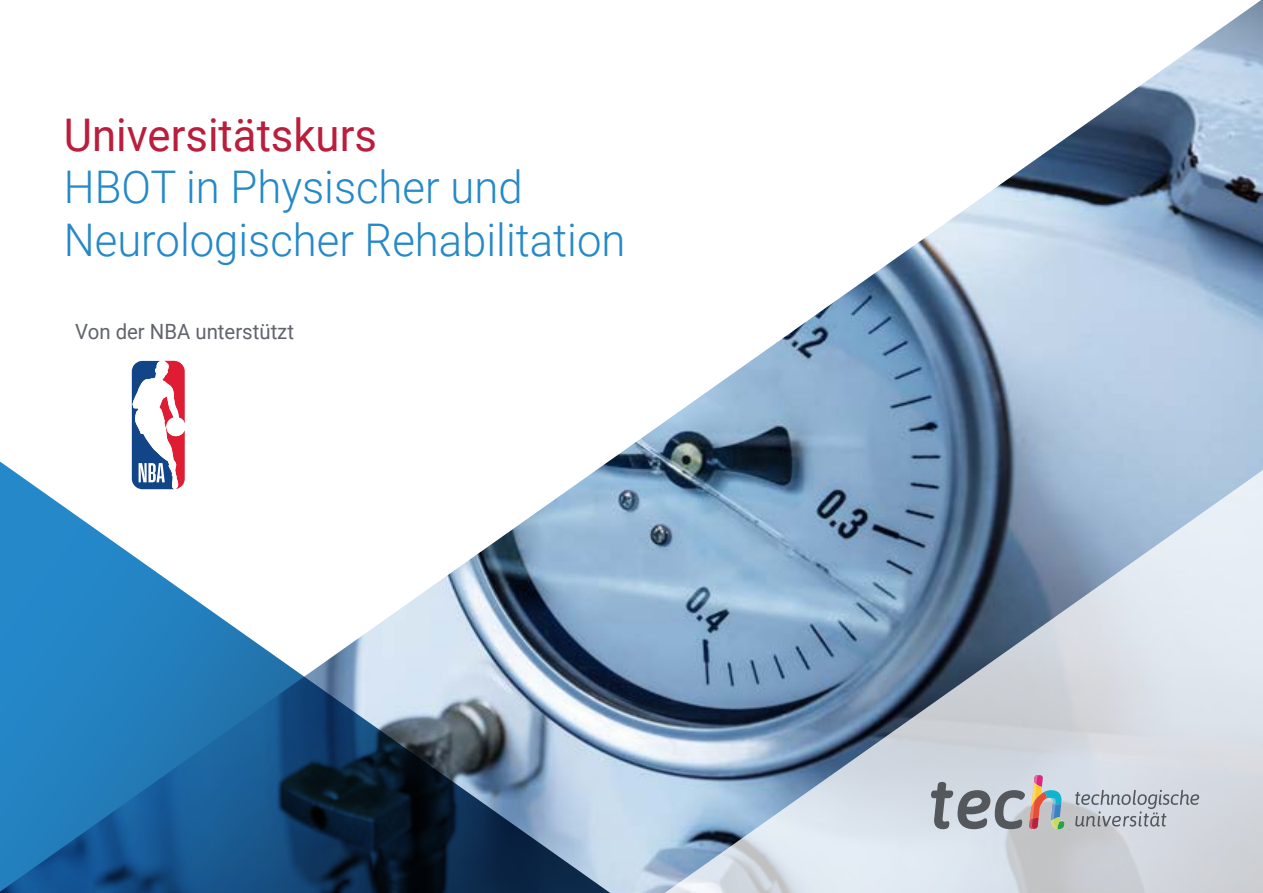
<style>
.page{position:relative;width:1263px;height:893px;background:#fff}
.page>*{position:absolute;margin:0;border:0;box-sizing:border-box;transform-origin:0 0}
.t1{font:300 45px/52.5px "Roboto";color:#2488c9}
.t2{font:45px "Roboto";color:#ba1e3c}
.t3{font:21px "Roboto";color:#61646a}
</style>
<div class="page">
<img style="left:131px;top:0;width:1132px;height:456px">
<svg style="left:0;top:446px;width:640px;height:447px"></svg>
<svg style="left:632px;top:456px;width:631px;height:437px;background:#a0b3c7"></svg>
<svg style="left:132px;top:361px;width:53px;height:128px"></svg>
<svg style="left:931px;top:775px;width:268px;height:55px;background:#b7bac0"></svg>
<p class="t2" style="left:64px;top:103px;width:315px">Universitätskurs</p>
<p class="t1" style="left:64px;top:159px;width:563px">HBOT in Physischer und<br>Neurologischer Rehabilitation</p>
<p class="t3" style="left:75px;top:317px;width:220px">Von der NBA unterstützt</p>
</div>
